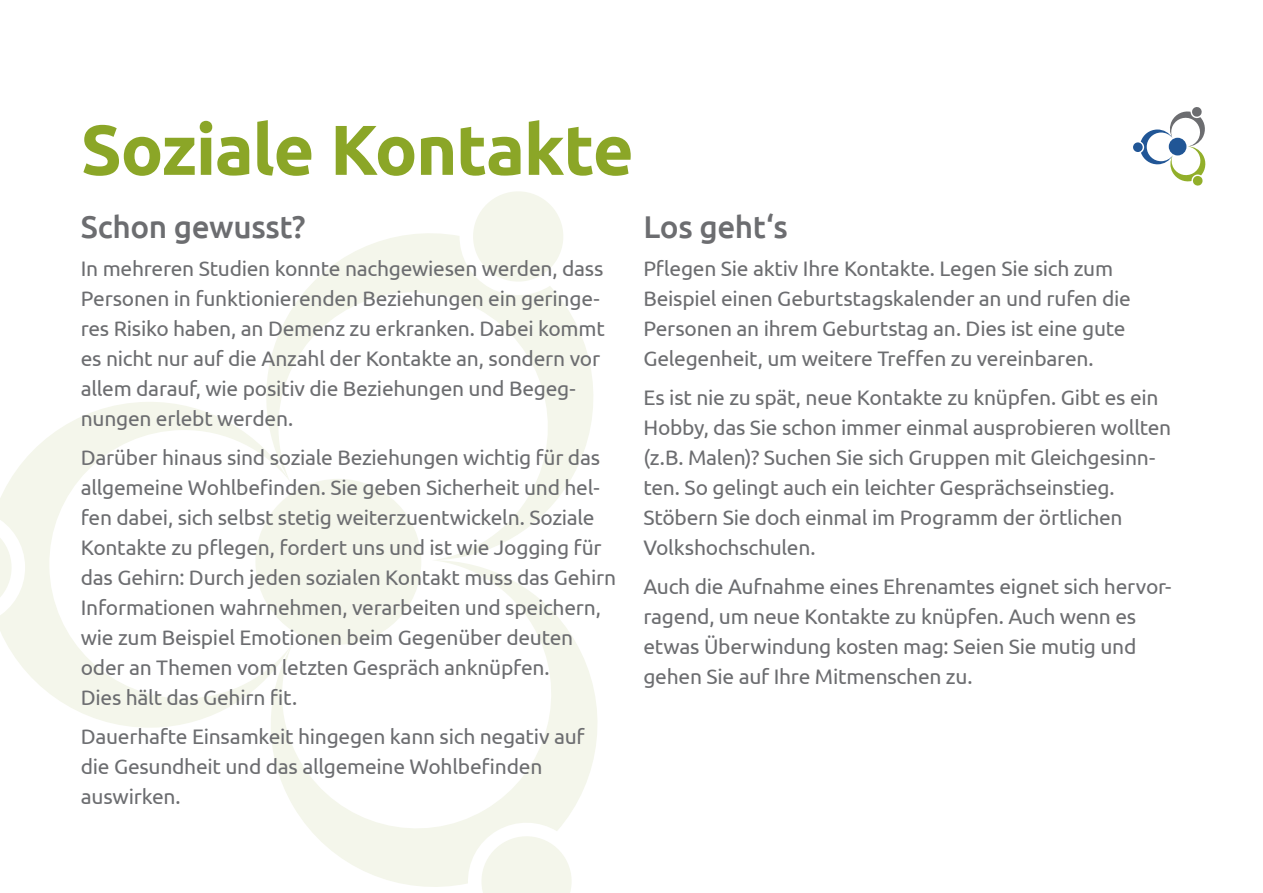
<style>
.page{position:relative;width:1263px;height:893px;background:#fff}
.page>*{position:absolute;margin:0;border:0;box-sizing:border-box;transform-origin:0 0}
.t1{font:700 70.5px "Ubuntu";letter-spacing:-.02em;color:#8ba627}
.t2{font:500 31.5px "Ubuntu";letter-spacing:-.015em;color:#6c6d70}
.t3{font:21px/30px "Ubuntu";letter-spacing:-.015em;color:#6c6d70}
</style>
<div class="page">
<svg style="left:0;top:402px;width:262px;height:326px"></svg>
<svg style="left:257px;top:191px;width:336px;height:369px"></svg>
<svg style="left:262px;top:560px;width:336px;height:333px"></svg>
<svg style="left:1133px;top:107px;width:73px;height:79px"></svg>
<h1 class="t1" style="left:81px;top:107px;width:555px">Soziale Kontakte</h1>
<h2 class="t2" style="left:81px;top:207px;width:226px">Schon gewusst?</h2>
<p class="t3" style="left:81px;top:253px;width:525px">In mehreren Studien konnte nachgewiesen werden, dass Personen in funktionierenden Beziehungen ein geringe&shy;res Risiko haben, an Demenz zu erkranken. Dabei kommt es nicht nur auf die Anzahl der Kontakte an, sondern vor allem darauf, wie positiv die Beziehungen und Begeg&shy;nungen erlebt werden.</p>
<p class="t3" style="left:81px;top:442px;width:537px">Darüber hinaus sind soziale Beziehungen wichtig für das allgemeine Wohlbefinden. Sie geben Sicherheit und hel&shy;fen dabei, sich selbst stetig weiterzuentwickeln. Soziale Kontakte zu pflegen, fordert uns und ist wie Jogging für das Gehirn: Durch jeden sozialen Kontakt muss das Gehirn Informationen wahrnehmen, verarbeiten und speichern, wie zum Beispiel Emotionen beim Gegenüber deuten oder an Themen vom letzten Gespräch anknüpfen.<br>Dies hält das Gehirn fit.</p>
<p class="t3" style="left:81px;top:720px;width:505px">Dauerhafte Einsamkeit hingegen kann sich negativ auf die Gesundheit und das allgemeine Wohlbefinden auswirken.</p>
<h2 class="t2" style="left:643px;top:207px;width:146px">Los geht‘s</h2>
<p class="t3" style="left:643px;top:253px;width:489px">Pflegen Sie aktiv Ihre Kontakte. Legen Sie sich zum Beispiel einen Geburtstagskalender an und rufen die Personen an ihrem Geburtstag an. Dies ist eine gute Gelegenheit, um weitere Treffen zu vereinbaren.</p>
<p class="t3" style="left:643px;top:382px;width:529px">Es ist nie zu spät, neue Kontakte zu knüpfen. Gibt es ein Hobby, das Sie schon immer einmal ausprobieren wollten (z.B. Malen)? Suchen Sie sich Gruppen mit Gleichgesinn&shy;ten. So gelingt auch ein leichter Gesprächseinstieg.<br>Stöbern Sie doch einmal im Programm der örtlichen Volkshochschulen.</p>
<p class="t3" style="left:643px;top:570px;width:529px">Auch die Aufnahme eines Ehrenamtes eignet sich hervor&shy;ragend, um neue Kontakte zu knüpfen. Auch wenn es etwas Überwindung kosten mag: Seien Sie mutig und gehen Sie auf Ihre Mitmenschen zu.</p>
</div>
